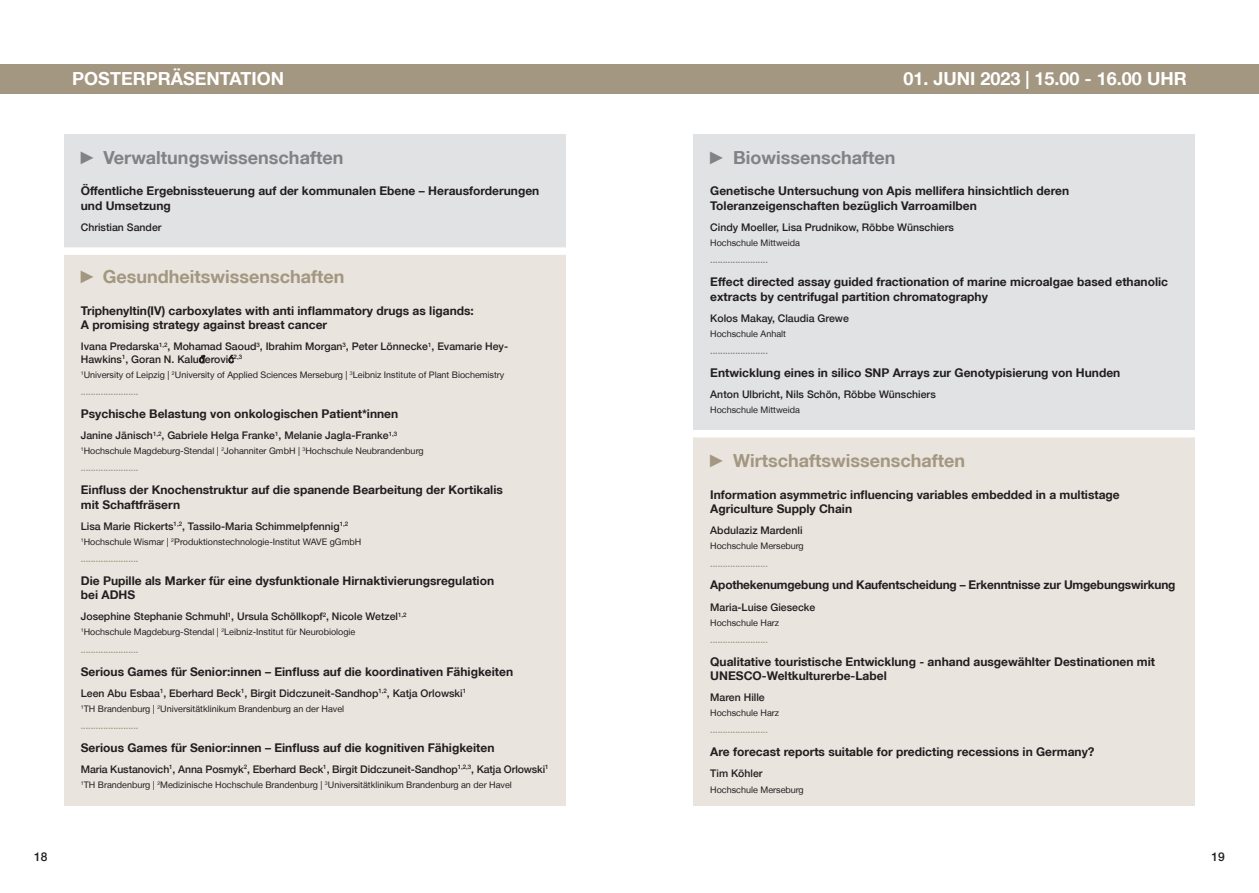
<style>
.page{position:relative;width:1259px;height:893px;background:#fff}
.page>*{position:absolute;margin:0;border:0;box-sizing:border-box;transform-origin:0 0}
.t1{font:700 18px "Helvetica Neue LT";color:#a39781}
.t2{font:700 18px "Helvetica Neue LT";color:#fff}
.t3{font:700 18px "Helvetica Neue LT";color:#808285}
.t4{font:700 12px/14.4px "Helvetica Neue LT";color:#231f20}
.t5{font:500 12px "Helvetica Neue LT";color:#231f20}
.t6{font:500 10.5px/12.6px "Helvetica Neue LT";color:#231f20}
.t7{font:9px/17.2px "Helvetica Neue LT";color:#231f20}
.t8{font:500 9px "Helvetica Neue LT";color:#a39781}
.t9{font:500 9px "Helvetica Neue LT";color:#808285}
.s1{font-family:"Arial Narrow";font-weight:400}
.s2{font-family:"Arial";font-weight:400}
.s3{font-weight:500;color:#a39781}
</style>
<div class="page">
<div style="left:0;top:64px;width:1259px;height:30px;background:#a39781"></div>
<div style="left:64px;top:134px;width:502px;height:672px;background:#e9e4de"></div>
<div style="left:64px;top:134px;width:502px;height:114px;background:#e1e2e4"></div>
<div style="left:57px;top:247px;width:511px;height:8px;background:#fff"></div>
<div style="left:693px;top:134px;width:502px;height:672px;background:#e9e4de"></div>
<div style="left:693px;top:135px;width:502px;height:302px;background:#e1e2e4"></div>
<div style="left:689px;top:430px;width:510px;height:7px;background:#fff"></div>
<h1 class="t2" style="left:72px;top:68px;width:213px">POSTERPRÄSENTATION</h1>
<h1 class="t2" style="left:903px;top:68px;width:285px">01. JUNI 2023 | 15.00 - 16.00 UHR</h1>
<h1 class="t3" style="left:81px;top:147px;width:264px"><span class="s1">►</span> Verwaltungswissenschaften</h1>
<p class="t4" style="left:81px;top:184px;width:460px">Öffentliche Ergebnissteuerung auf der kommunalen Ebene – Herausforderungen und Umsetzung</p>
<p class="t6" style="left:81px;top:221px;width:82px">Christian Sander</p>
<h1 class="t1" style="left:81px;top:266px;width:265px"><span class="s1">►</span> Gesundheitswissenschaften</h1>
<p class="t4" style="left:81px;top:303px;width:394px">Triphenyltin(IV) carboxylates with anti inflammatory drugs as ligands:<br>A promising strategy against breast cancer</p>
<p class="t6" style="left:81px;top:340px;width:429px">Ivana Predarska<sup>1,2</sup>, Mohamad Saoud<sup>3</sup>, Ibrahim Morgan<sup>3</sup>, Peter Lönnecke<sup>1</sup>, Evamarie Hey-<br>Hawkins<sup>1</sup>, Goran N. Kalu<span class="s2">đ</span>erovi<span class="s2">ć</span><sup>2,3</sup></p>
<p class="t7" style="left:81px;top:366px;width:425px"><sup>1</sup>University of Leipzig | <sup>2</sup>University of Applied Sciences Merseburg | <sup>3</sup>Leibniz Institute of Plant Biochemistry <span class="s3">.......................</span></p>
<p class="t4" style="left:81px;top:406px;width:319px">Psychische Belastung von onkologischen Patient*innen</p>
<p class="t6" style="left:81px;top:429px;width:318px">Janine Jänisch<sup>1,2</sup>, Gabriele Helga Franke<sup>1</sup>, Melanie Jagla-Franke<sup>1,3</sup></p>
<p class="t7" style="left:81px;top:442px;width:344px"><sup>1</sup>Hochschule Magdeburg-Stendal | <sup>2</sup>Johanniter GmbH | <sup>3</sup>Hochschule Neubrandenburg <span class="s3">.......................</span></p>
<p class="t4" style="left:81px;top:482px;width:423px">Einfluss der Knochenstruktur auf die spanende Bearbeitung der Kortikalis mit Schaftfräsern</p>
<p class="t6" style="left:81px;top:520px;width:269px">Lisa Marie Rickerts<sup>1,2</sup>, Tassilo-Maria Schimmelpfennig<sup>1,2</sup></p>
<p class="t7" style="left:81px;top:533px;width:282px"><sup>1</sup>Hochschule Wismar | <sup>2</sup>Produktionstechnologie-Institut WAVE gGmbH <span class="s3">.......................</span></p>
<p class="t4" style="left:81px;top:573px;width:415px">Die Pupille als Marker für eine dysfunktionale Hirnaktivierungsregulation bei ADHS</p>
<p class="t6" style="left:81px;top:610px;width:327px">Josephine Stephanie Schmuhl<sup>1</sup>, Ursula Schöllkopf<sup>2</sup>, Nicole Wetzel<sup>1,2</sup></p>
<p class="t7" style="left:81px;top:623px;width:276px"><sup>1</sup>Hochschule Magdeburg-Stendal | <sup>2</sup>Leibniz-Institut für Neurobiologie <span class="s3">.......................</span></p>
<p class="t4" style="left:81px;top:664px;width:434px">Serious Games für Senior:innen – Einfluss auf die koordinativen Fähigkeiten</p>
<p class="t6" style="left:81px;top:686px;width:387px">Leen Abu Esbaa<sup>1</sup>, Eberhard Beck<sup>1</sup>, Birgit Didczuneit-Sandhop<sup>1,2</sup>, Katja Orlowski<sup>1</sup></p>
<p class="t7" style="left:81px;top:700px;width:265px"><sup>1</sup>TH Brandenburg | <sup>2</sup>Universitätklinikum Brandenburg an der Havel <span class="s3">.......................</span></p>
<p class="t4" style="left:81px;top:740px;width:415px">Serious Games für Senior:innen – Einfluss auf die kognitiven Fähigkeiten</p>
<p class="t6" style="left:81px;top:763px;width:469px">Maria Kustanovich<sup>1</sup>, Anna Posmyk<sup>2</sup>, Eberhard Beck<sup>1</sup>, Birgit Didczuneit-Sandhop<sup>1,2,3</sup>, Katja Orlowski<sup>1</sup></p>
<p class="t7" style="left:81px;top:776px;width:432px"><sup>1</sup>TH Brandenburg | <sup>2</sup>Medizinische Hochschule Brandenburg | <sup>3</sup>Universitätklinikum Brandenburg an der Havel</p>
<h1 class="t3" style="left:710px;top:147px;width:187px"><span class="s1">►</span> Biowissenschaften</h1>
<p class="t4" style="left:710px;top:184px;width:360px">Genetische Untersuchung von Apis mellifera hinsichtlich deren<br>Toleranzeigenschaften bezüglich Varroamilben</p>
<p class="t6" style="left:710px;top:221px;width:245px">Cindy Moeller, Lisa Prudnikow, Röbbe Wünschiers</p>
<p class="t7" style="left:710px;top:234px;width:91px">Hochschule Mittweida</p>
<p class="t9" style="left:710px;top:255px;width:4px">.......................</p>
<p class="t4" style="left:710px;top:274px;width:459px">Effect directed assay guided fractionation of marine microalgae based ethanolic extracts by centrifugal partition chromatography</p>
<p class="t6" style="left:710px;top:311px;width:140px">Kolos Makay, Claudia Grewe</p>
<p class="t7" style="left:710px;top:325px;width:77px">Hochschule Anhalt</p>
<p class="t9" style="left:710px;top:345px;width:4px">.......................</p>
<p class="t4" style="left:710px;top:365px;width:411px">Entwicklung eines in silico SNP Arrays zur Genotypisierung von Hunden</p>
<p class="t6" style="left:710px;top:388px;width:227px">Anton Ulbricht, Nils Schön, Röbbe Wünschiers</p>
<p class="t7" style="left:710px;top:401px;width:91px">Hochschule Mittweida</p>
<h1 class="t1" style="left:710px;top:450px;width:256px"><span class="s1">►</span> Wirtschaftswissenschaften</h1>
<p class="t4" style="left:710px;top:487px;width:411px">Information asymmetric influencing variables embedded in a multistage<br>Agriculture Supply Chain</p>
<p class="t6" style="left:710px;top:524px;width:94px">Abdulaziz Mardenli</p>
<p class="t7" style="left:710px;top:537px;width:95px">Hochschule Merseburg</p>
<p class="t8" style="left:710px;top:558px;width:4px">.......................</p>
<p class="t4" style="left:710px;top:578px;width:467px">Apothekenumgebung und Kaufentscheidung – Erkenntnisse zur Umgebungswirkung</p>
<p class="t6" style="left:710px;top:600px;width:107px">Maria-Luise Giesecke</p>
<p class="t7" style="left:710px;top:614px;width:70px">Hochschule Harz</p>
<p class="t8" style="left:710px;top:634px;width:4px">.......................</p>
<p class="t4" style="left:710px;top:654px;width:446px">Qualitative touristische Entwicklung - anhand ausgewählter Destinationen mit<br>UNESCO-Weltkulturerbe-Label</p>
<p class="t6" style="left:710px;top:691px;width:56px">Maren Hille</p>
<p class="t7" style="left:710px;top:704px;width:70px">Hochschule Harz</p>
<p class="t8" style="left:710px;top:725px;width:4px">.......................</p>
<p class="t4" style="left:710px;top:745px;width:386px">Are forecast reports suitable for predicting recessions in Germany?</p>
<p class="t6" style="left:710px;top:767px;width:54px">Tim Köhler</p>
<p class="t7" style="left:710px;top:781px;width:95px">Hochschule Merseburg</p>
<p class="t5" style="left:34px;top:849px;width:15px">18</p>
<p class="t5" style="left:1211px;top:849px;width:15px">19</p>
</div>
